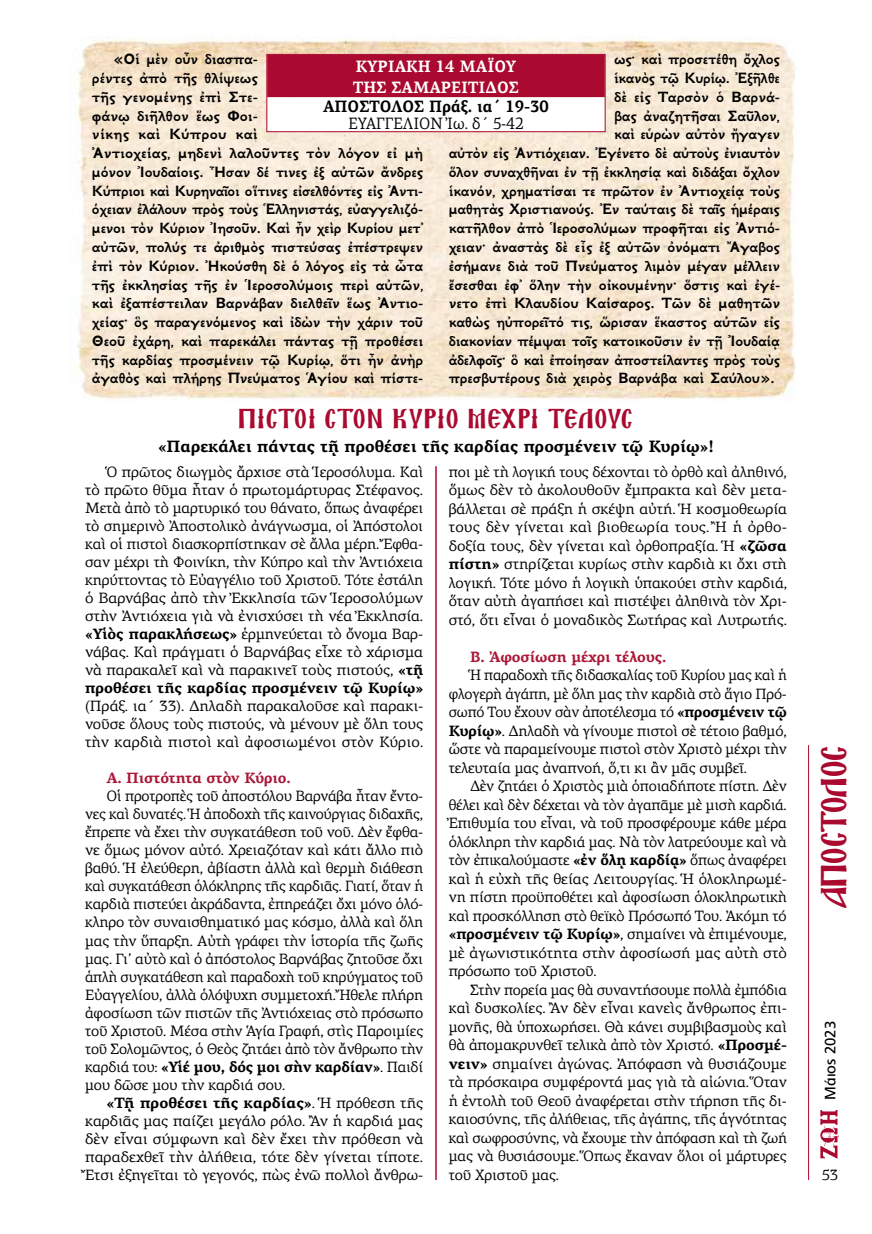
<style>
.page{position:relative;width:872px;height:1234px;background:#fff}
.page>*{position:absolute;margin:0;border:0;box-sizing:border-box;transform-origin:0 0}
.t1{font:31.5px "Mg Agion Oros UC Normal";letter-spacing:.025em;color:#aa0a2f}
.t2{font:24px "Mg Agion Oros UC Normal";letter-spacing:.06em;color:#aa0a2f}
.t3{font:700 16.5px/18.8px "GFS Neohellenic";letter-spacing:-.01em;color:#000}
.t4{font:700 16.5px "PF Agora Serif Pro";color:#000}
.t5{font:700 16.5px/21.3px "PF Agora Serif Pro";color:#fff;scale:.93 1}
.t6{font:700 16.5px "PF Agora Serif Pro";color:#000;scale:.93 1}
.t7{font:16.5px "PF Agora Serif Pro";color:#000;scale:.93 1}
.t8{font:15px/18px "PF Agora Serif Pro";letter-spacing:-.005em;color:#000;text-align:justify}
.t9{font:700 15px "PF Agora Serif Pro";letter-spacing:-.01em;color:#ab1737}
.t10{font:15px "PF Catalog Poly";color:#000}
.s1{font-weight:700}
</style>
<div class="page">
<img style="left:820px;top:1110px;width:19px;height:48px">
<hr style="left:808px;top:745px;width:1px;height:434px;background:#aa0a2f">
<hr style="left:435px;top:466px;width:2px;height:713px;background:#aa0a2f">
<img style="left:75px;top:37px;width:720px;height:363px">
<svg style="left:268px;top:56px;width:335px;height:74px"></svg>
<div style="left:266px;top:54px;width:339px;height:78px;border:1px solid #aa0a2f"></div>
<p class="t3" style="left:92px;top:49px;width:333px;text-indent:21px">«Οἱ μὲν οὖν διασπα-<br>ρέντες ἀπὸ τῆς θλίψεως<br>τῆς γενομένης ἐπὶ Στε-<br>φάνῳ διῆλθον ἕως Φοι-<br>νίκης καὶ Κύπρου καὶ<br>Ἀντιοχείας, μηδενὶ λαλοῦντες τὸν λόγον εἰ μὴ μόνον Ἰουδαίοις. Ἦσαν δέ τινες ἐξ αὐτῶν ἄνδρες Κύπριοι καὶ Κυρηναῖοι οἵτινες εἰσελθόντες εἰς Ἀντι&shy;όχειαν ἐλάλουν πρὸς τοὺς Ἑλληνιστάς, εὐαγγελιζό&shy;μενοι τὸν Κύριον Ἰησοῦν. Καὶ ἦν χεὶρ Κυρίου μετ᾿ αὐτῶν, πολύς τε ἀριθμὸς πιστεύσας ἐπέστρεψεν ἐπὶ τὸν Κύριον. Ἠκούσθη δὲ ὁ λόγος εἰς τὰ ὦτα τῆς ἐκκλησίας τῆς ἐν Ἱεροσολύμοις περὶ αὐτῶν, καὶ ἐξαπέστειλαν Βαρνάβαν διελθεῖν ἕως Ἀντιο&shy;χείας· ὃς παραγενόμενος καὶ ἰδὼν τὴν χάριν τοῦ Θεοῦ ἐχάρη, καὶ παρεκάλει πάντας τῇ προθέσει τῆς καρδίας προσμένειν τῷ Κυρίῳ, ὅτι ἦν ἀνὴρ ἀγαθὸς καὶ πλήρης Πνεύματος Ἁγίου καὶ πίστε-</p>
<p class="t3" style="left:614px;top:49px;width:167px">ως· καὶ προσετέθη ὄχλος</p>
<p class="t5" style="left:353px;top:56px;width:180px">ΚΥΡΙΑΚΗ 14 ΜΑΪΟΥ<br>ΤΗΣ ΣΑΜΑΡΕΙΤΙΔΟΣ</p>
<p class="t6" style="left:323px;top:96px;width:244px">ΑΠΟΣΤΟΛΟΣ Πράξ. ια΄ 19-30</p>
<p class="t7" style="left:348px;top:113px;width:190px">ΕΥΑΓΓΕΛΙΟΝ Ἰω. δ΄ 5-42</p>
<p class="t3" style="left:614px;top:67px;width:167px">ἱκανὸς τῷ Κυρίῳ. Ἐξῆλθε</p>
<p class="t3" style="left:614px;top:86px;width:167px">δὲ εἰς Ταρσὸν ὁ Βαρνά-</p>
<p class="t3" style="left:614px;top:105px;width:167px">βας ἀναζητῆσαι Σαῦλον,</p>
<p class="t3" style="left:614px;top:124px;width:167px">καὶ εὑρὼν αὐτὸν ἤγαγεν</p>
<p class="t3" style="left:449px;top:142px;width:333px">αὐτὸν εἰς Ἀντιόχειαν. Ἐγένετο δὲ αὐτοὺς ἐνιαυτὸν</p>
<p class="t3" style="left:449px;top:161px;width:333px">ὅλον συναχθῆναι ἐν τῇ ἐκκλησίᾳ καὶ διδάξαι ὄχλον</p>
<p class="t3" style="left:449px;top:180px;width:333px">ἱκανόν, χρηματίσαι τε πρῶτον ἐν Ἀντιοχείᾳ τοὺς</p>
<p class="t3" style="left:449px;top:199px;width:333px">μαθητὰς Χριστιανούς. Ἐν ταύταις δὲ ταῖς ἡμέραις</p>
<p class="t3" style="left:449px;top:217px;width:333px">κατῆλθον ἀπὸ Ἱεροσολύμων προφῆται εἰς Ἀντιό-</p>
<p class="t3" style="left:449px;top:236px;width:333px">χειαν· ἀναστὰς δὲ εἷς ἐξ αὐτῶν ὀνόματι Ἄγαβος</p>
<p class="t3" style="left:449px;top:255px;width:333px">ἐσήμανε διὰ τοῦ Πνεύματος λιμὸν μέγαν μέλλειν</p>
<p class="t3" style="left:449px;top:274px;width:333px">ἔσεσθαι ἐφ᾿ ὅλην τὴν οἰκουμένην· ὅστις καὶ ἐγέ-</p>
<p class="t3" style="left:449px;top:292px;width:333px">νετο ἐπὶ Κλαυδίου Καίσαρος. Τῶν δὲ μαθητῶν</p>
<p class="t3" style="left:449px;top:311px;width:333px">καθὼς ηὐπορεῖτό τις, ὥρισαν ἕκαστος αὐτῶν εἰς</p>
<p class="t3" style="left:449px;top:330px;width:332px">διακονίαν πέμψαι τοῖς κατοικοῦσιν ἐν τῇ Ἰουδαίᾳ</p>
<p class="t3" style="left:449px;top:349px;width:333px">ἀδελφοῖς· ὃ καὶ ἐποίησαν ἀποστείλαντες πρὸς τοὺς</p>
<p class="t3" style="left:449px;top:367px;width:327px">πρεσβυτέρους διὰ χειρὸς Βαρνάβα καὶ Σαύλου».</p>
<h2 class="t2" style="left:239px;top:408px;width:395px">ΠΙΣΤΟΙ ΣΤΟΝ ΚΥΡΙΟ ΜΕΧΡΙ ΤΕΛΟΥΣ</h2>
<p class="t4" style="left:158px;top:435px;width:557px">«Παρεκάλει πάντας τῇ προθέσει τῆς καρδίας προσμένειν τῷ Κυρίῳ»!</p>
<p class="t8" style="left:85px;top:462px;width:340px;text-indent:21px">Ὁ πρῶτος διωγμὸς ἄρχισε στὰ Ἱεροσόλυμα. Καὶ τὸ πρῶτο θῦμα ἦταν ὁ πρωτομάρτυρας Στέφανος.<br>Μετὰ ἀπὸ τὸ μαρτυρικό του θάνατο, ὅπως ἀναφέρει τὸ σημερινὸ Ἀποστολικὸ ἀνάγνωσμα, οἱ Ἀπόστολοι καὶ οἱ πιστοὶ διασκορπίστηκαν σὲ ἄλλα μέρη. Ἔφθα&shy;σαν μέχρι τὴ Φοινίκη, τὴν Κύπρο καὶ τὴν Ἀντιόχεια κηρύττοντας τὸ Εὐαγγέλιο τοῦ Χριστοῦ. Τότε ἐστάλη ὁ Βαρνάβας ἀπὸ τὴν Ἐκκλησία τῶν Ἱεροσολύμων στὴν Ἀντιόχεια γιὰ νὰ ἐνισχύσει τὴ νέα Ἐκκλησία. <span class="s1">«Υἱὸς παρακλήσεως»</span> ἑρμηνεύεται τὸ ὄνομα Βαρ&shy;νάβας. Καὶ πράγματι ὁ Βαρνάβας εἶχε τὸ χάρισμα νὰ παρακαλεῖ καὶ νὰ παρακινεῖ τοὺς πιστούς, <span class="s1">«τῇ προθέσει τῆς καρδίας προσμένειν τῷ Κυρίῳ»</span></p>
<p class="t8" style="left:85px;top:696px;width:340px">(Πράξ. ια΄ 33). Δηλαδὴ παρακαλοῦσε καὶ παρακι&shy;νοῦσε ὅλους τοὺς πιστούς, νὰ μένουν μὲ ὅλη τους τὴν καρδιὰ πιστοὶ καὶ ἀφοσιωμένοι στὸν Κύριο.</p>
<p class="t9" style="left:106px;top:768px;width:186px">Α. Πιστότητα στὸν Κύριο.</p>
<p class="t8" style="left:85px;top:787px;width:340px;text-indent:21px">Οἱ προτροπὲς τοῦ ἀποστόλου Βαρνάβα ἦταν ἔντο&shy;νες καὶ δυνατές. Ἡ ἀποδοχὴ τῆς καινούργιας διδαχῆς, ἔπρεπε νὰ ἔχει τὴν συγκατάθεση τοῦ νοῦ. Δὲν ἔφθα&shy;νε ὅμως μόνον αὐτό. Χρειαζόταν καὶ κάτι ἄλλο πιὸ βαθύ. Ἡ ἐλεύθερη, ἀβίαστη ἀλλὰ καὶ θερμὴ διάθεση καὶ συγκατάθεση ὁλόκληρης τῆς καρδιᾶς. Γιατί, ὅταν ἡ καρδιὰ πιστεύει ἀκράδαντα, ἐπηρεάζει ὄχι μόνο ὁλό&shy;κληρο τὸν συναισθηματικό μας κόσμο, ἀλλὰ καὶ ὅλη μας τὴν ὕπαρξη. Αὐτὴ γράφει τὴν ἱστορία τῆς ζωῆς μας. Γι’ αὐτὸ καὶ ὁ ἀπόστολος Βαρνάβας ζητοῦσε ὄχι ἁπλὴ συγκατάθεση καὶ παραδοχὴ τοῦ κηρύγματος τοῦ Εὐαγγελίου, ἀλλὰ ὁλόψυχη συμμετοχή. Ἤθελε πλήρη ἀφοσίωση τῶν πιστῶν τῆς Ἀντιόχειας στὸ πρόσωπο τοῦ Χριστοῦ. Μέσα στὴν Ἁγία Γραφή, στὶς Παροιμίες τοῦ Σολομῶντος, ὁ Θεὸς ζητάει ἀπὸ τὸν ἄνθρωπο τὴν καρδιά του: <span class="s1">«Υἱέ μου, δός μοι σὴν καρδίαν»</span>. Παιδί μου δῶσε μου τὴν καρδιά σου.</p>
<p class="t8" style="left:85px;top:1093px;width:340px;text-indent:21px"><span class="s1">«Τῇ προθέσει τῆς καρδίας»</span>. Ἡ πρόθεση τῆς καρδιᾶς μας παίζει μεγάλο ρόλο. Ἂν ἡ καρδιά μας δὲν εἶναι σύμφωνη καὶ δὲν ἔχει τὴν πρόθεση νὰ παραδεχθεῖ τὴν ἀλήθεια, τότε δὲν γίνεται τίποτε.<br>Ἔτσι ἐξηγεῖται τὸ γεγονός, πὼς ἐνῶ πολλοὶ ἄνθρω-</p>
<p class="t8" style="left:449px;top:462px;width:340px;line-height:18.5px">ποι μὲ τὴ λογική τους δέχονται τὸ ὀρθὸ καὶ ἀληθινό, ὅμως δὲν τὸ ἀκολουθοῦν ἔμπρακτα καὶ δὲν μετα&shy;βάλλεται σὲ πράξη ἡ σκέψη αὐτή. Ἡ κοσμοθεωρία τους δὲν γίνεται καὶ βιοθεωρία τους. Ἢ ἡ ὀρθο&shy;δοξία τους, δὲν γίνεται καὶ ὀρθοπραξία. Ἡ <span class="s1">«ζῶσα πίστη»</span> στηρίζεται κυρίως στὴν καρδιὰ κι ὄχι στὴ λογική. Τότε μόνο ἡ λογικὴ ὑπακούει στὴν καρδιά, ὅταν αὐτὴ ἀγαπήσει καὶ πιστέψει ἀληθινὰ τὸν Χρι&shy;στό, ὅτι εἶναι ὁ μοναδικὸς Σωτήρας καὶ Λυτρωτής.</p>
<p class="t9" style="left:470px;top:647px;width:198px">Β. Ἀφοσίωση μέχρι τέλους.</p>
<p class="t8" style="left:449px;top:665px;width:340px;line-height:18.5px;text-indent:21px">Ἡ παραδοχὴ τῆς διδασκαλίας τοῦ Κυρίου μας καὶ ἡ φλογερὴ ἀγάπη, μὲ ὅλη μας τὴν καρδιὰ στὸ ἅγιο Πρό&shy;σωπό Του ἔχουν σὰν ἀποτέλεσμα τό <span class="s1">«προσμένειν τῷ Κυρίῳ»</span>. Δηλαδὴ νὰ γίνουμε πιστοὶ σὲ τέτοιο βαθμό, ὥστε νὰ παραμείνουμε πιστοὶ στὸν Χριστὸ μέχρι τὴν τελευταία μας ἀναπνοή, ὅ,τι κι ἂν μᾶς συμβεῖ.</p>
<p class="t8" style="left:449px;top:776px;width:340px;line-height:18.5px;text-indent:21px">Δὲν ζητάει ὁ Χριστὸς μιὰ ὁποιαδήποτε πίστη. Δὲν θέλει καὶ δὲν δέχεται νὰ τὸν ἀγαπᾶμε μὲ μισὴ καρδιά.<br>Ἐπιθυμία του εἶναι, νὰ τοῦ προσφέρουμε κάθε μέρα ὁλόκληρη τὴν καρδιά μας. Νὰ τὸν λατρεύουμε καὶ νὰ τὸν ἐπικαλούμαστε <span class="s1">«ἐν ὅλῃ καρδίᾳ»</span> ὅπως ἀναφέρει καὶ ἡ εὐχὴ τῆς θείας Λειτουργίας. Ἡ ὁλοκληρωμέ&shy;νη πίστη προϋποθέτει καὶ ἀφοσίωση ὁλοκληρωτικὴ καὶ προσκόλληση στὸ θεϊκὸ Πρόσωπό Του. Ἀκόμη τό <span class="s1">«προσμένειν τῷ Κυρίῳ»</span>, σημαίνει νὰ ἐπιμένουμε, μὲ ἀγωνιστικότητα στὴν ἀφοσίωσή μας αὐτὴ στὸ πρόσωπο τοῦ Χριστοῦ.</p>
<p class="t8" style="left:449px;top:980px;width:340px;line-height:18.5px;text-indent:21px">Στὴν πορεία μας θὰ συναντήσουμε πολλὰ ἐμπόδια καὶ δυσκολίες. Ἂν δὲν εἶναι κανεὶς ἄνθρωπος ἐπι&shy;μονῆς, θὰ ὑποχωρήσει. Θὰ κάνει συμβιβασμοὺς καὶ θὰ ἀπομακρυνθεῖ τελικὰ ἀπὸ τὸν Χριστό. <span class="s1">«Προσμέ&shy;νειν»</span> σημαίνει ἀγώνας. Ἀπόφαση νὰ θυσιάζουμε τὰ πρόσκαιρα συμφέροντά μας γιὰ τὰ αἰώνια. Ὅταν ἡ ἐντολὴ τοῦ Θεοῦ ἀναφέρεται στὴν τήρηση τῆς δι&shy;καιοσύνης, τῆς ἀλήθειας, τῆς ἀγάπης, τῆς ἁγνότητας καὶ σωφροσύνης, νὰ ἔχουμε τὴν ἀπόφαση καὶ τὴ ζωή μας νὰ θυσιάσουμε. Ὅπως ἔκαναν ὅλοι οἱ μάρτυρες τοῦ Χριστοῦ μας.</p>
<h1 class="t1" style="left:820px;top:908px;width:165px;rotate:-90deg">ΑΠΟΣΤΟΛΟΣ</h1>
<p class="t10" style="left:821px;top:1099px;width:80px;rotate:-90deg">Μάιος 2023</p>
<p class="t8" style="left:821px;top:1165px;width:18px">53</p>
</div>
